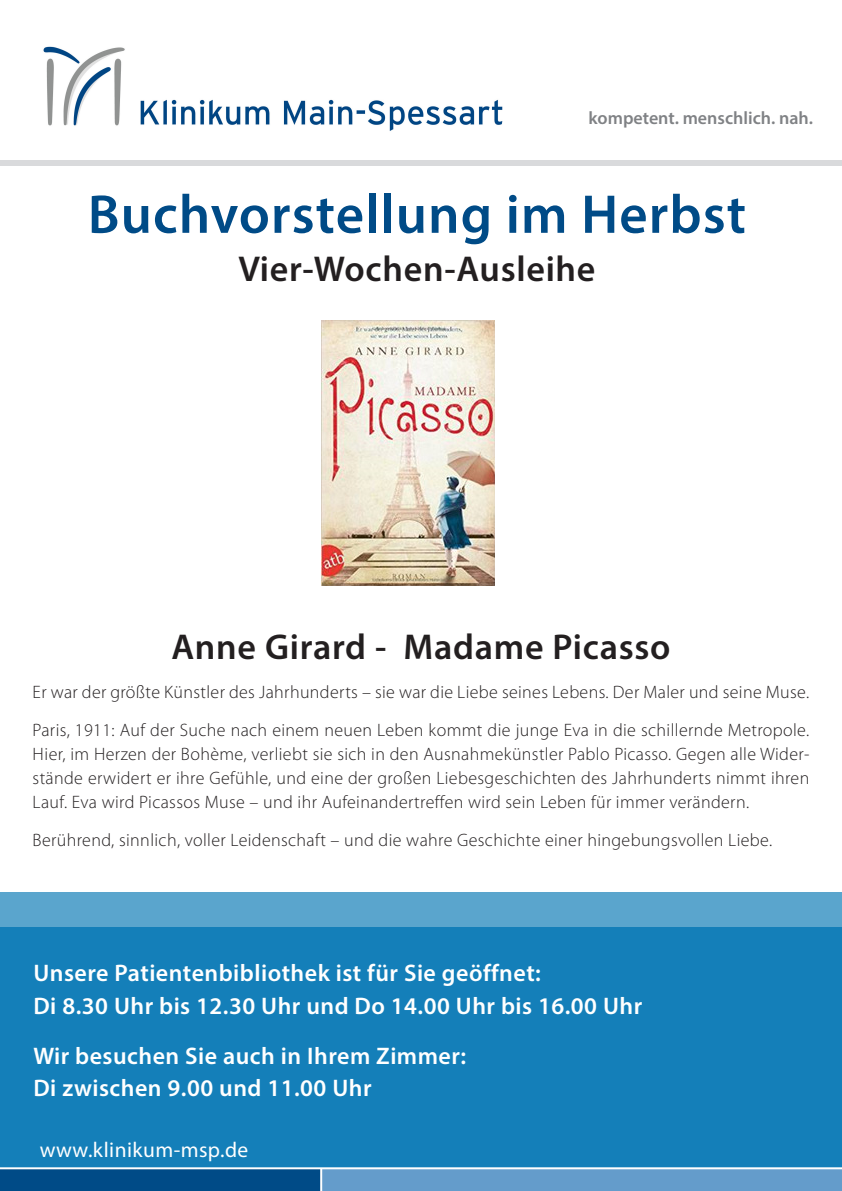
<style>
.page{position:relative;width:842px;height:1191px;background:#fff}
.page>*{position:absolute;margin:0;border:0;box-sizing:border-box;transform-origin:0 0}
.t1{font:600 55px "Myriad Pro";letter-spacing:.02em;color:#004b87}
.t2{font:600 36px "Myriad Pro";letter-spacing:.02em;color:#231f20}
.t3{font:600 24px/32.2px "Myriad Pro";letter-spacing:.02em;color:#fff}
.t4{font:21.5px "Myriad Pro";letter-spacing:.02em;color:#fff}
.t5{font:300 18px/24px "Myriad Pro";letter-spacing:.02em;color:#231f20}
.t6{font:600 18px "Myriad Pro";color:#808285}
</style>
<div class="page">
<div style="left:0;top:892px;width:841px;height:299px;background:#147fb9"></div>
<div style="left:0;top:892px;width:841px;height:34px;background:#5aa5cd"></div>
<div style="left:0;top:1168px;width:322px;height:23px;background:#004b87"></div>
<div style="left:322px;top:1168px;width:519px;height:23px;background:#649ccb"></div>
<hr style="left:0;top:1167px;width:841px;height:2px;background:#fff">
<hr style="left:320px;top:1168px;width:2px;height:23px;background:#fff">
<div style="left:0;top:160px;width:841px;height:6px;background:#d9dadc"></div>
<img style="left:321px;top:320px;width:173px;height:265px">
<img style="left:43px;top:46px;width:460px;height:85px">
<p class="t6" style="left:588px;top:106px;width:226px">kompetent. menschlich. nah.</p>
<h1 class="t1" style="left:88px;top:179px;width:660px">Buchvorstellung im Herbst</h1>
<h2 class="t2" style="left:238px;top:246px;width:359px">Vier-Wochen-Ausleihe</h2>
<h2 class="t2" style="left:171px;top:624px;width:500px">Anne Girard - Madame Picasso</h2>
<p class="t5" style="left:33px;top:672px;width:778px;line-height:38.2px">Er war der größte Künstler des Jahrhunderts – sie war die Liebe seines Lebens. Der Maler und seine Muse.<br>Paris, 1911: Auf der Suche nach einem neuen Leben kommt die junge Eva in die schillernde Metropole.</p>
<p class="t5" style="left:33px;top:741px;width:778px;text-align:justify">Hier, im Herzen der Bohème, verliebt sie sich in den Ausnahmekünstler Pablo Picasso. Gegen alle Wider&shy;stände erwidert er ihre Gefühle, und eine der großen Liebesgeschichten des Jahrhunderts nimmt ihren Lauf. Eva wird Picassos Muse – und ihr Aufeinandertreffen wird sein Leben für immer verändern.</p>
<p class="t5" style="left:33px;top:827px;width:741px">Berührend, sinnlich, voller Leidenschaft – und die wahre Geschichte einer hingebungsvollen Liebe.</p>
<h3 class="t3" style="left:33px;top:956px;width:610px">Unsere Patientenbibliothek ist für Sie geöffnet:<br>Di 8.30 Uhr bis 12.30 Uhr und Do 14.00 Uhr bis 16.00 Uhr</h3>
<h3 class="t3" style="left:33px;top:1039px;width:434px">Wir besuchen Sie auch in Ihrem Zimmer:<br>Di zwischen 9.00 und 11.00 Uhr</h3>
<p class="t4" style="left:40px;top:1136px;width:210px">www.klinikum-msp.de</p>
</div>
